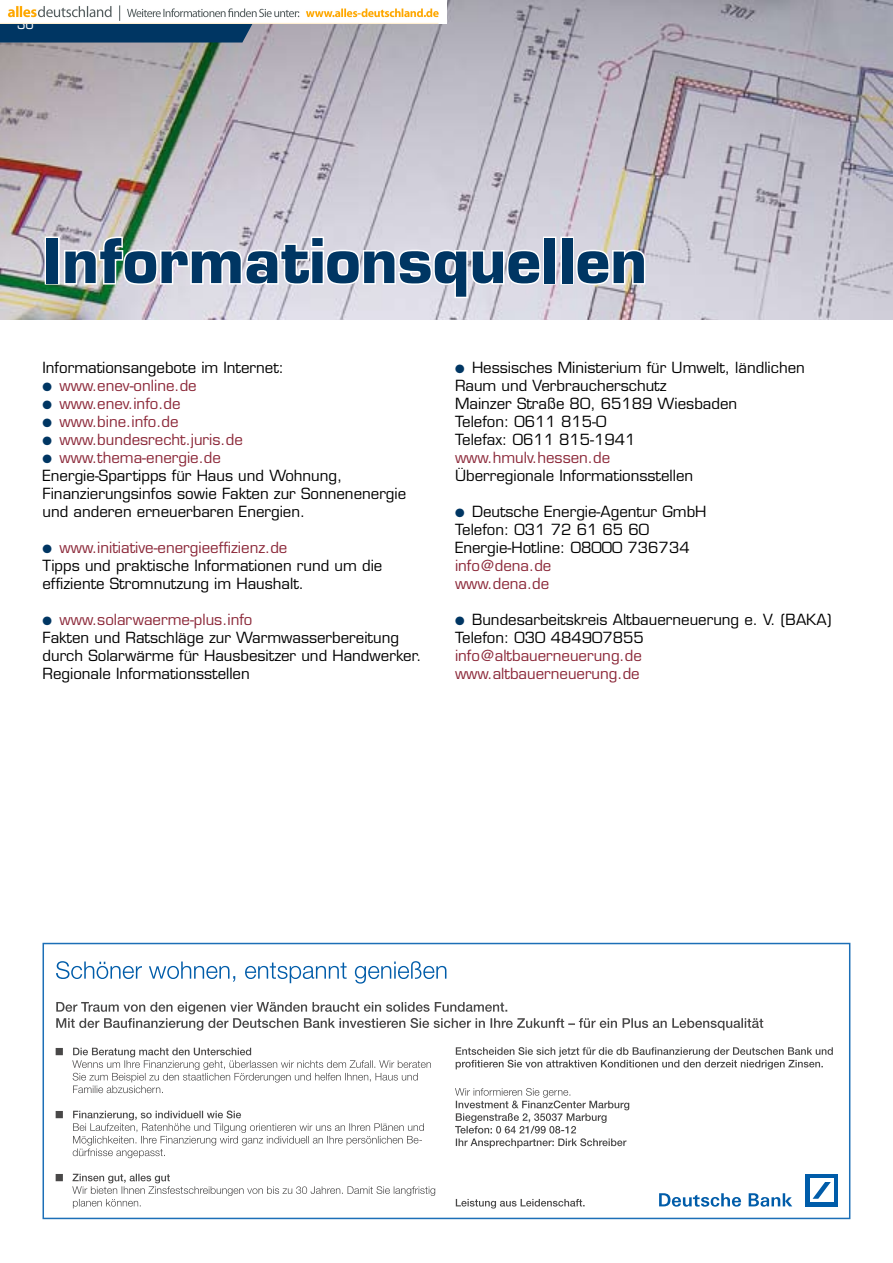
<style>
.page{position:relative;width:893px;height:1263px;background:#fff}
.page>*{position:absolute;margin:0;border:0;box-sizing:border-box;transform-origin:0 0}
.t1{font:700 60px "Eurostile";color:#003663}
.t2{font:15px/18px "Eurostile";color:#000}
.t3{font:15px/18px "Eurostile";color:#8b2738}
.t4{font:condensed 15px "Eurostile";color:#fff}
.t5{font:12px/18px "Zapf Dingbats";color:#003663;text-align:justify}
</style>
<div class="page">
<img style="left:0;top:0;width:893px;height:319px">
<svg style="left:43px;top:235px;width:794px;height:65px"></svg>
<svg style="left:659px;top:1193px;width:82px;height:14px"></svg>
<svg style="left:749px;top:1193px;width:43px;height:14px"></svg>
<div style="left:806px;top:1174px;width:32px;height:32px;background:#005ca9"></div>
<div style="left:810px;top:1179px;width:23px;height:23px;background:#fff"></div>
<svg style="left:813px;top:1182px;width:18px;height:17px"></svg>
<div style="left:43px;top:943px;width:807px;height:276px;border:2px solid #1c6fb7"></div>
<svg style="left:56px;top:961px;width:390px;height:22px"></svg>
<svg style="left:56px;top:1002px;width:707px;height:28px"></svg>
<svg style="left:56px;top:1048px;width:375px;height:45px"></svg>
<svg style="left:56px;top:1110px;width:368px;height:48px"></svg>
<svg style="left:56px;top:1174px;width:379px;height:34px"></svg>
<svg style="left:456px;top:1047px;width:377px;height:22px"></svg>
<svg style="left:455px;top:1088px;width:174px;height:60px"></svg>
<svg style="left:456px;top:1199px;width:129px;height:9px"></svg>
<svg style="left:0;top:24px;width:272px;height:19px;background:#13426b"></svg>
<img style="left:0;top:0;width:446px;height:24px">
<p class="t4" style="left:17px;top:15px;width:9px">36</p>
<h1 class="t1" style="left:43px;top:224px;width:796px">Beratung und Information</h1>
<h1 class="t1" style="left:43px;top:224px;width:606px">Informationsquellen</h1>
<p class="t2" style="left:43px;top:359px;width:243px">Informationsangebote im Internet:</p>
<p class="t3" style="left:60px;top:377px;width:185px">www.enev-online.de www.enev.info.de www.bine.info.de www.bundesrecht.juris.de www.thema-energie.de</p>
<p class="t2" style="left:43px;top:467px;width:365px">Energie-Spartipps für Haus und Wohnung,<br>Finanzierungsinfos sowie Fakten zur Sonnenenergie und anderen erneuerbaren Energien.</p>
<p class="t3" style="left:60px;top:539px;width:229px">www.initiative-energieeffizienz.de</p>
<p class="t2" style="left:43px;top:557px;width:341px">Tipps und praktische Informationen rund um die effiziente Stromnutzung im Haushalt.</p>
<p class="t3" style="left:60px;top:611px;width:194px">www.solarwaerme-plus.info</p>
<p class="t2" style="left:43px;top:629px;width:381px">Fakten und Ratschläge zur Warmwasserbereitung durch Solarwärme für Hausbesitzer und Handwerker.<br>Regionale Informationsstellen</p>
<p class="t5" style="left:43px;top:378px;width:11px">● ● ● ● ●</p>
<p class="t5" style="left:43px;top:540px;width:11px">●</p>
<p class="t5" style="left:43px;top:612px;width:11px">●</p>
<p class="t2" style="left:455px;top:359px;width:351px;text-indent:17px">Hessisches Ministerium für Umwelt, ländlichen<br>Raum und Verbraucherschutz<br>Mainzer Straße 80, 65189 Wiesbaden<br>Telefon: 0611 815-0<br>Telefax: 0611 815-1941</p>
<p class="t3" style="left:455px;top:449px;width:157px">www.hmulv.hessen.de</p>
<p class="t2" style="left:455px;top:467px;width:240px">Überregionale Informationsstellen</p>
<p class="t2" style="left:455px;top:503px;width:253px;text-indent:17px">Deutsche Energie-Agentur GmbH<br>Telefon: 031 72 61 65 60<br>Energie-Hotline: 08000 736734</p>
<p class="t3" style="left:455px;top:557px;width:98px">info@dena.de www.dena.de</p>
<p class="t2" style="left:455px;top:611px;width:378px;text-indent:17px">Bundesarbeitskreis Altbauerneuerung e. V. (BAKA)<br>Telefon: 030 484907855</p>
<p class="t3" style="left:455px;top:647px;width:188px">info@altbauerneuerung.de www.altbauerneuerung.de</p>
<p class="t5" style="left:455px;top:360px;width:11px">●</p>
<p class="t5" style="left:455px;top:504px;width:11px">●</p>
<p class="t5" style="left:455px;top:612px;width:11px">●</p>
</div>
